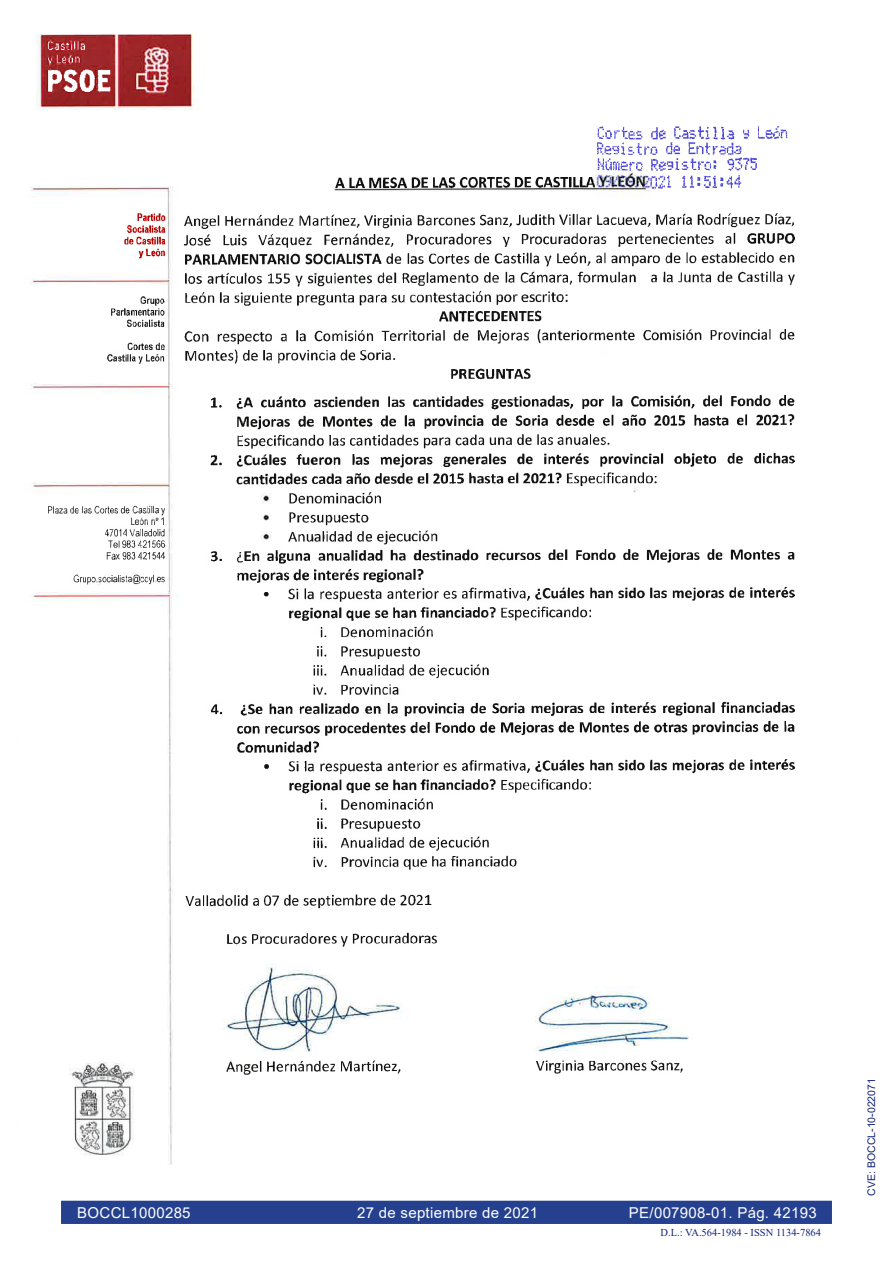
<style>
.page{position:relative;width:893px;height:1263px;background:#fff}
.page>*{position:absolute;margin:0;border:0;box-sizing:border-box;transform-origin:0 0}
.E_CVE{font:15px "Arial";letter-spacing:.02em;color:#fff}
.t1{font:10.5px "Times New Roman";color:#132477}
.t2{font:10.5px "Arial";color:#132477}
</style>
<div class="page">
<div style="left:60px;top:1200px;width:773px;height:25px;background:#25408f"></div>
<div style="left:60px;top:1199px;width:773px;height:26px;border:2px solid #fff"></div>
<img style="left:30px;top:34px;width:620px;height:1131px">
<img style="left:48px;top:41px;width:63px;height:51px">
<img style="left:335px;top:126px;width:453px;height:64px">
<img style="left:48px;top:212px;width:747px;height:862px">
<div style="left:193px;top:15px;width:688px;height:70px;background:#fff"></div>
<p class="E_CVE" style="left:77px;top:1202px;width:115px">BOCCL1000285</p>
<p class="E_CVE" style="left:357px;top:1202px;width:183px">27 de septiembre de 2021</p>
<p class="E_CVE" style="left:629px;top:1202px;width:189px">PE/007908-01. Pág. 42193</p>
<p class="t1" style="left:661px;top:1225px;width:162px">D.L.: VA.564-1984 - ISSN 1134-7864</p>
<p class="t2" style="left:864px;top:1195px;width:119px;rotate:-90deg">CVE: BOCCL-10-022071</p>
</div>
